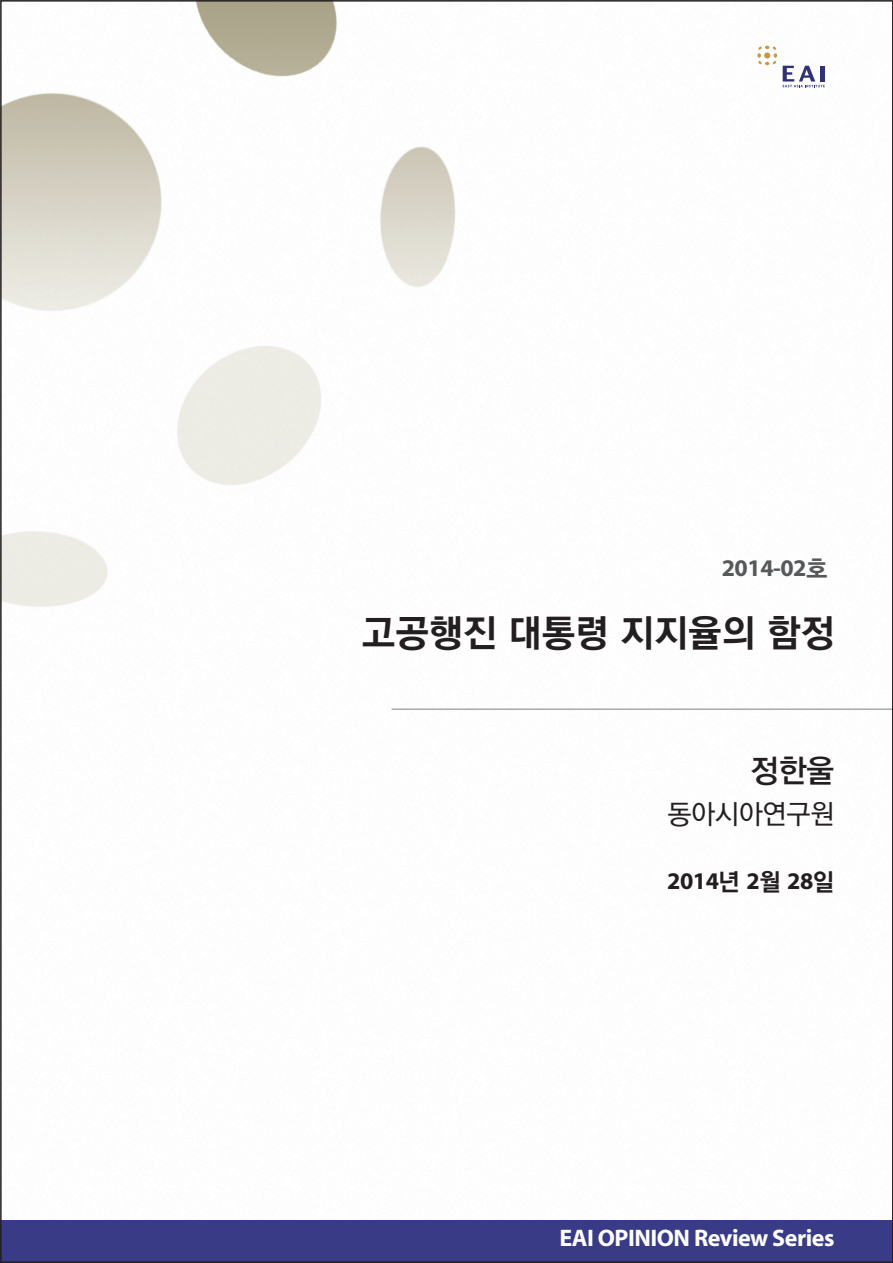
<style>
.page{position:relative;width:893px;height:1263px;background:#fff}
.page>*{position:absolute;margin:0;border:0;box-sizing:border-box;transform-origin:0 0}
.t1{font:37.5px "YGO550";color:#231f20}
.t2{font:31.5px "YGO540";color:#231f20}
.t3{font:27px "YGO530";letter-spacing:-.02em;color:#231f20}
.t4{font:700 24px "Myriad";letter-spacing:-.02em;color:#fdfdfd}
.t5{font:700 24px "Myriad Pro";letter-spacing:-.02em;color:#231f20}
.t6{font:700 24px "Myriad Pro";letter-spacing:-.02em;color:#56585a}
.s1{font-family:"YGO550";font-weight:400}
</style>
<div class="page">
<img style="left:3px;top:3px;width:822px;height:604px">
<div style="left:0;top:1220px;width:892px;height:43px;background:#3a3b86"></div>
<hr style="left:391px;top:708px;width:501px;height:2px;background:#a8a9ad">
<svg style="left:757px;top:46px;width:67px;height:41px"></svg>
<hr style="left:820px;top:66px;width:4px;height:16px;background:#303276">
<p class="t6" style="left:721px;top:553px;width:107px">2014-02<span class="s1">호</span></p>
<h1 class="t1" style="left:362px;top:614px;width:474px">고공행진 대통령 지지율의 함정</h1>
<h2 class="t2" style="left:750px;top:755px;width:85px">정한울</h2>
<p class="t3" style="left:667px;top:801px;width:168px">동아시아연구원</p>
<p class="t5" style="left:667px;top:865px;width:169px">2014<span class="s1">년</span> 2<span class="s1">월</span> 28<span class="s1">일</span></p>
<p class="t4" style="left:559px;top:1226px;width:276px">EAI OPINION Review Series</p>
</div>
